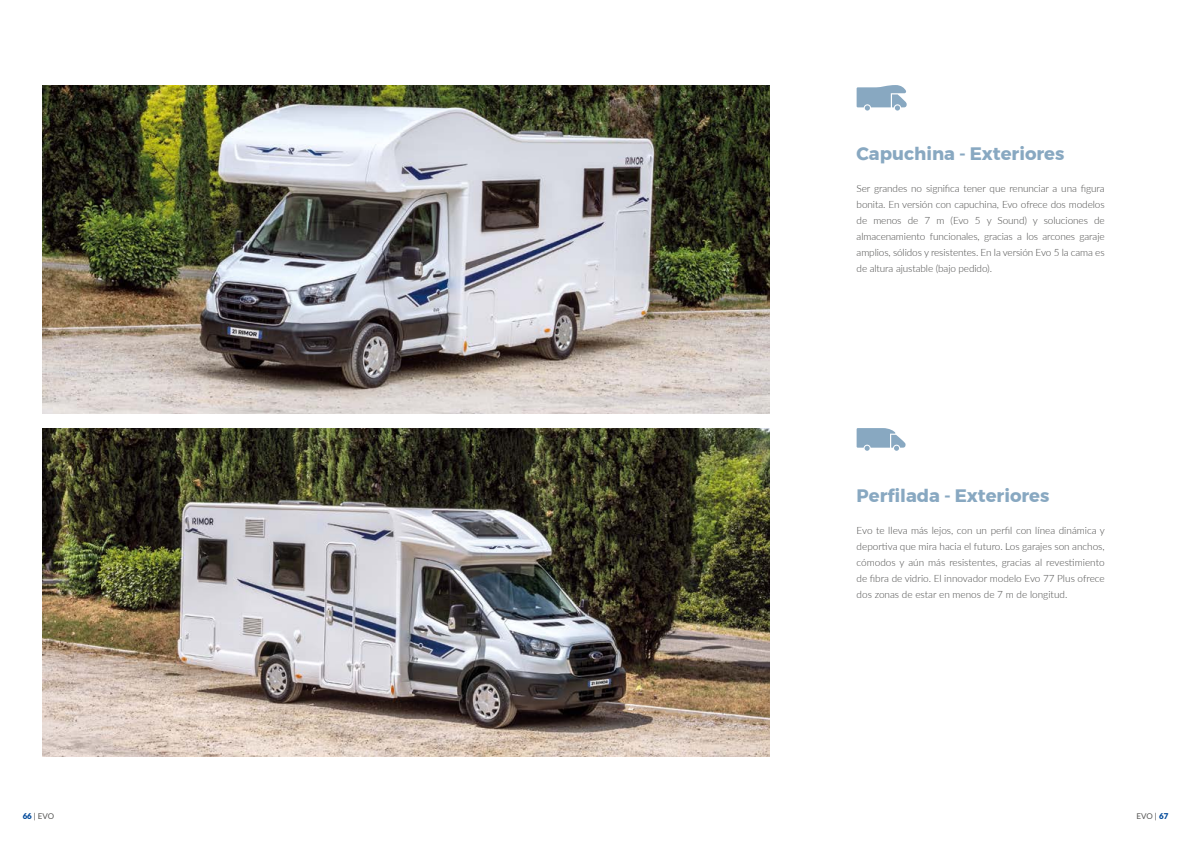
<style>
.page{position:relative;width:1191px;height:842px;background:#fff}
.page>*{position:absolute;margin:0;border:0;box-sizing:border-box;transform-origin:0 0}
.t1{font:700 18px "Montserrat";color:#88a8c1}
.t2{font:300 10px/16px "Lato";letter-spacing:-.01em;color:#4a4a49;text-align:justify}
.t3{font:8px "Lato";letter-spacing:-.01em;color:#575756}
.s1{font-weight:900;color:#00499a}
.s2{color:#4a4a49}
</style>
<div class="page">
<svg style="left:856px;top:428px;width:50px;height:23px"></svg>
<svg style="left:856px;top:85px;width:51px;height:26px"></svg>
<img style="left:43px;top:85px;width:726px;height:329px">
<img style="left:43px;top:428px;width:726px;height:329px">
<h1 class="t1" style="left:856px;top:139px;width:209px">Capuchina - Exteriores</h1>
<p class="t2" style="left:856px;top:180px;width:249px">Ser grandes no significa tener que renunciar a una figura bonita. En versión con capuchina, Evo ofrece dos modelos de menos de 7 m (Evo 5 y Sound) y soluciones de almacenamiento funcionales, gracias a los arcones garaje amplios, sólidos y resistentes. En la versión Evo 5 la cama es de altura ajustable (bajo pedido).</p>
<h1 class="t1" style="left:856px;top:482px;width:194px">Perfilada - Exteriores</h1>
<p class="t2" style="left:856px;top:522px;width:250px">Evo te lleva más lejos, con un perfil con línea dinámica y deportiva que mira hacia el futuro. Los garajes son anchos, cómodos y aún más resistentes, gracias al revestimiento de fibra de vidrio. El innovador modelo Evo 77 Plus ofrece dos zonas de estar en menos de 7 m de longitud.</p>
<p class="t3" style="left:23px;top:811px;width:33px"><span class="s1">66</span> <span class="s2">|</span> EVO</p>
<p class="t3" style="left:1136px;top:811px;width:33px">EVO <span class="s2">|</span> <span class="s1">67</span></p>
</div>
